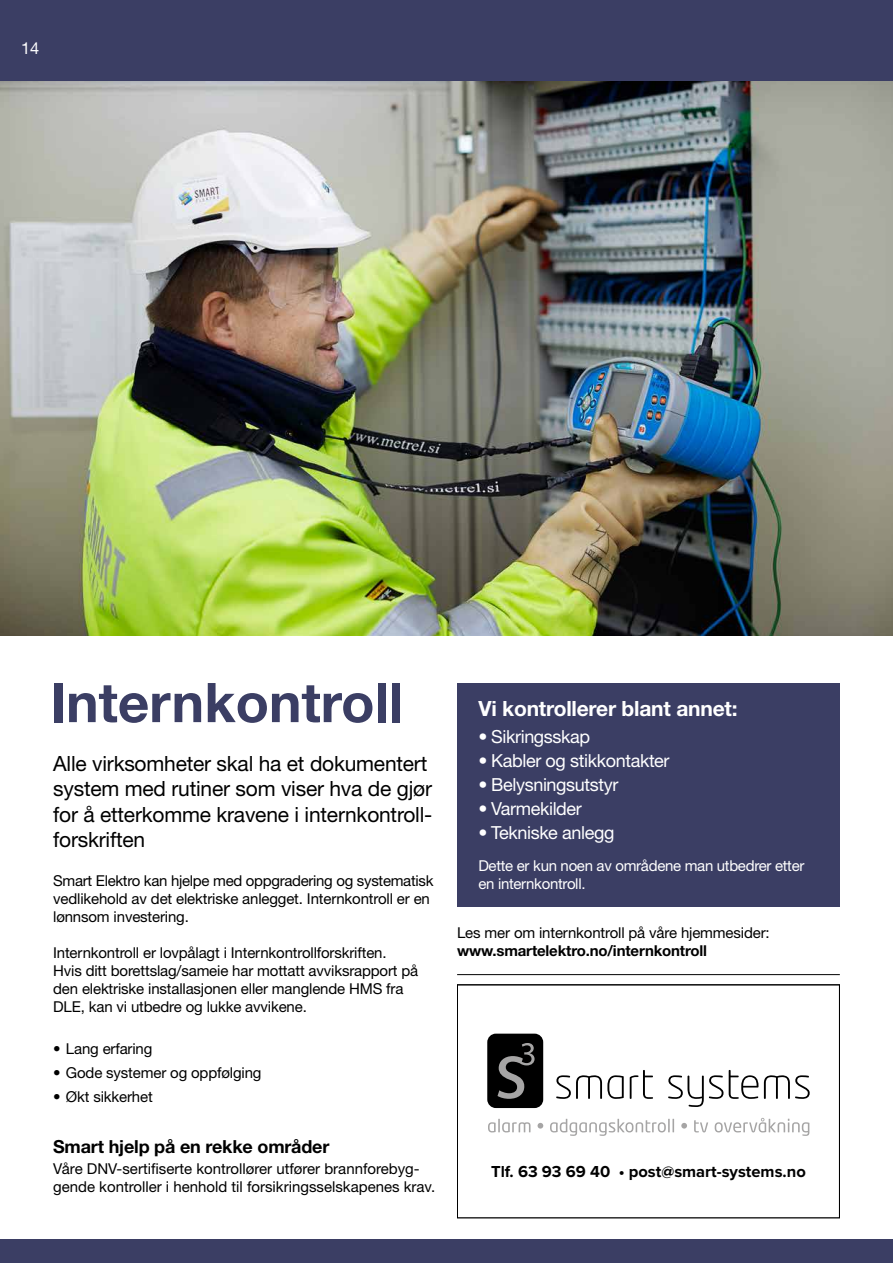
<style>
.page{position:relative;width:893px;height:1263px;background:#fff}
.page>*{position:absolute;margin:0;border:0;box-sizing:border-box;transform-origin:0 0}
.t1{font:700 54.75px "Helvetica Neue LT Std";color:#3b3e64}
.t2{font:21px/25.5px "Helvetica Neue LT Std";letter-spacing:-.01em;color:#000}
.t3{font:700 21px "Helvetica Neue LT Std";letter-spacing:-.01em;color:#fff}
.t4{font:18px "Helvetica Neue LT Std";letter-spacing:-.02em;color:#fff}
.t5{font:700 18px "Helvetica Neue LT Std";letter-spacing:-.01em;color:#000}
.t6{font:700 16.5px "Proxima Nova";color:#000}
.t7{font:16.5px "Helvetica Neue LT Std";color:#fff}
.t8{font:15px/18px "Helvetica Neue LT Std";letter-spacing:-.01em;color:#000}
.t9{font:15px/18px "Helvetica Neue LT Std";letter-spacing:-.02em;color:#fff}
.t10{font:700 15px "Helvetica Neue LT Std";letter-spacing:-.01em;color:#000}
</style>
<div class="page">
<div style="left:0;top:1239px;width:893px;height:24px;background:#3b3e64"></div>
<svg style="left:488px;top:1119px;width:42px;height:13px"></svg>
<svg style="left:538px;top:1123px;width:5px;height:5px"></svg>
<svg style="left:550px;top:1119px;width:124px;height:17px"></svg>
<svg style="left:681px;top:1123px;width:6px;height:5px"></svg>
<svg style="left:694px;top:1120px;width:14px;height:12px"></svg>
<svg style="left:715px;top:1118px;width:94px;height:18px"></svg>
<svg style="left:556px;top:1075px;width:68px;height:24px"></svg>
<svg style="left:630px;top:1070px;width:23px;height:29px"></svg>
<svg style="left:668px;top:1075px;width:55px;height:32px"></svg>
<svg style="left:729px;top:1070px;width:29px;height:29px"></svg>
<svg style="left:764px;top:1075px;width:46px;height:24px"></svg>
<div style="left:487px;top:1034px;width:56px;height:74px;background:#000;border-radius:9px"></div>
<svg style="left:497px;top:1043px;width:38px;height:56px"></svg>
<div style="left:457px;top:984px;width:383px;height:234px;border:1px solid #000"></div>
<hr style="left:457px;top:974px;width:383px;height:1px;background:#000">
<div style="left:457px;top:683px;width:383px;height:224px;background:#3b3e64"></div>
<img style="left:0;top:81px;width:893px;height:554px">
<div style="left:0;top:0;width:893px;height:81px;background:#3b3e64"></div>
<p class="t7" style="left:21px;top:38px;width:20px">14</p>
<h1 class="t1" style="left:50px;top:669px;width:354px">Internkontroll</h1>
<h2 class="t2" style="left:53px;top:750px;width:381px">Alle virksomheter skal ha et dokumentert system med rutiner som viser hva de gjør for å etterkomme kravene i internkontroll&shy;forskriften</h2>
<p class="t8" style="left:53px;top:871px;width:382px">Smart Elektro kan hjelpe med oppgradering og systematisk vedlikehold av det elektriske anlegget. Internkontroll er en lønnsom investering.</p>
<p class="t8" style="left:53px;top:943px;width:367px">Internkontroll er lovpålagt i Internkontrollforskriften.<br>Hvis ditt borettslag/sameie har mottatt avviksrapport på den elektriske installasjonen eller manglende HMS fra DLE, kan vi utbedre og lukke avvikene.</p>
<p class="t8" style="left:53px;top:1039px;width:101px">• Lang erfaring</p>
<p class="t8" style="left:53px;top:1063px;width:210px">• Gode systemer og oppfølging</p>
<p class="t8" style="left:53px;top:1087px;width:101px">• Økt sikkerhet</p>
<p class="t5" style="left:53px;top:1135px;width:278px">Smart hjelp på en rekke områder</p>
<p class="t8" style="left:53px;top:1159px;width:383px">Våre DNV-sertifiserte kontrollører utfører brannforebyg&shy;gende kontroller i henhold til forsikringsselskapenes krav.</p>
<h2 class="t3" style="left:478px;top:696px;width:261px">Vi kontrollerer blant annet:</h2>
<p class="t4" style="left:478px;top:726px;width:113px">• Sikringsskap</p>
<p class="t4" style="left:478px;top:750px;width:193px">• Kabler og stikkontakter</p>
<p class="t4" style="left:478px;top:774px;width:142px">• Belysningsutstyr</p>
<p class="t4" style="left:478px;top:798px;width:105px">• Varmekilder</p>
<p class="t4" style="left:478px;top:822px;width:138px">• Tekniske anlegg</p>
<p class="t9" style="left:478px;top:856px;width:328px">Dette er kun noen av områdene man utbedrer etter en internkontroll.</p>
<p class="t8" style="left:457px;top:923px;width:314px">Les mer om internkontroll på våre hjemmesider:</p>
<p class="t10" style="left:457px;top:941px;width:251px">www.smartelektro.no/internkontroll</p>
<p class="t6" style="left:491px;top:1159px;width:316px">Tlf. 63 93 69 40 • post@smart-systems.no</p>
</div>
